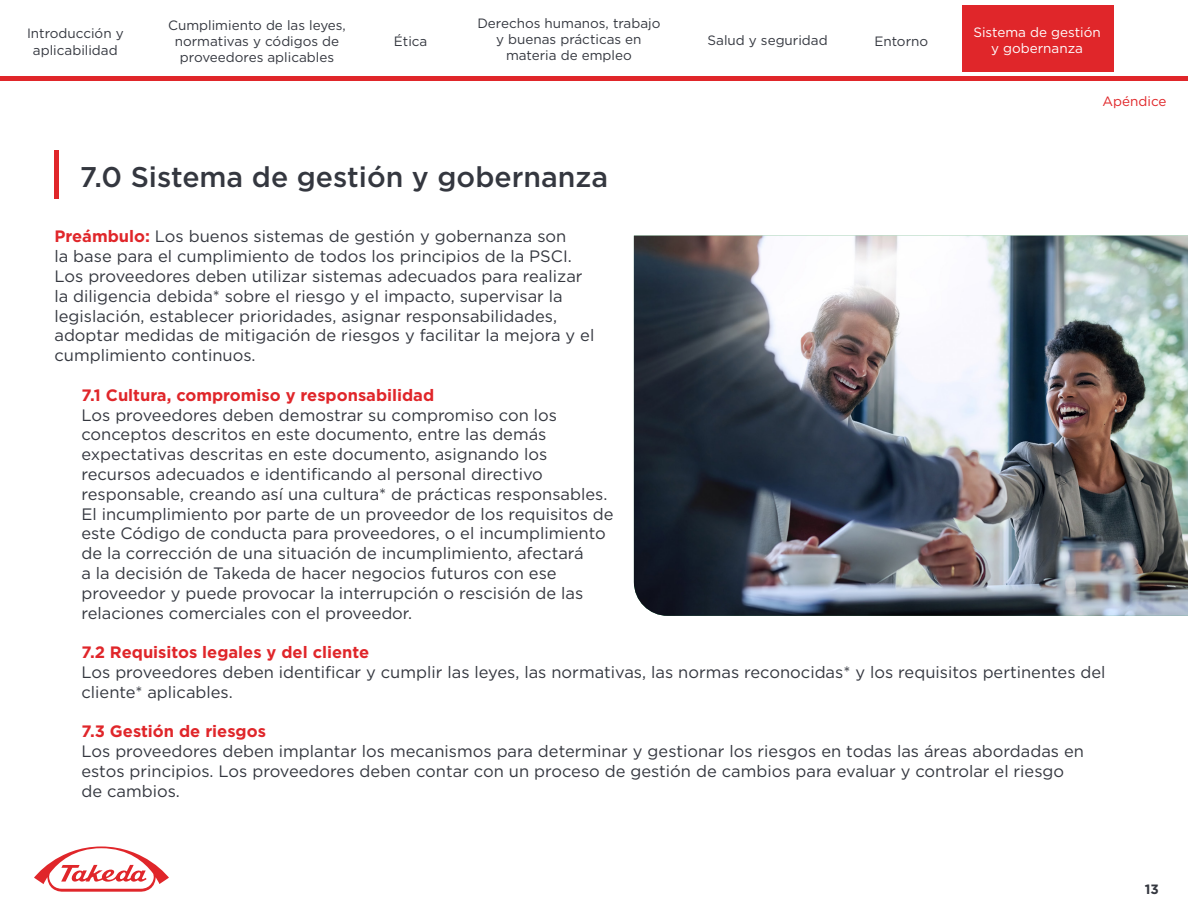
<style>
.page{position:relative;width:1188px;height:918px;background:#fff}
.page>*{position:absolute;margin:0;border:0;box-sizing:border-box;transform-origin:0 0}
.t1{font:500 28.5px "Gotham";color:#34373f}
.t2{font:16.5px/19.8px "Gotham";color:#34373f}
.t3{font:700 16.5px "Gotham";color:#e0262a}
.t4{font:13.5px/16.2px "Gotham";color:#34373f;text-align:center}
.t5{font:13.5px/16.2px "Gotham";color:#fff;text-align:center}
.t6{font:13.5px "Gotham";color:#e02629}
.t7{font:700 13.5px "Gotham";color:#34373f}
.s1{font-weight:700;color:#e0262a}
</style>
<div class="page">
<div style="left:962px;top:5px;width:152px;height:67px;background:#e0262a"></div>
<svg style="left:34px;top:846px;width:135px;height:46px"></svg>
<hr style="left:0;top:77px;width:1188px;height:4px;background:#e0262a">
<img style="left:634px;top:236px;width:554px;height:380px">
<div style="left:54px;top:150px;width:5px;height:48px;background:#e0262a"></div>
<p class="t4" style="left:27px;top:25px;width:98px">Introducción y aplicabilidad</p>
<p class="t4" style="left:168px;top:17px;width:179px">Cumplimiento de las leyes, normativas y códigos de proveedores aplicables</p>
<p class="t4" style="left:394px;top:33px;width:35px">Ética</p>
<p class="t4" style="left:477px;top:15px;width:185px">Derechos humanos, trabajo y buenas prácticas en materia de empleo</p>
<h1 class="t1" style="left:80px;top:158px;width:530px">7.0 Sistema de gestión y gobernanza</h1>
<p class="t4" style="left:708px;top:32px;width:122px">Salud y seguridad</p>
<p class="t4" style="left:874px;top:33px;width:55px">Entorno</p>
<p class="t5" style="left:973px;top:24px;width:129px">Sistema de gestión y gobernanza</p>
<p class="t6" style="left:1103px;top:92px;width:65px">Apéndice</p>
<p class="t2" style="left:54px;top:226px;width:541px"><span class="s1">Preámbulo:</span> Los buenos sistemas de gestión y gobernanza son<br>la base para el cumplimiento de todos los principios de la PSCI.<br>Los proveedores deben utilizar sistemas adecuados para realizar la diligencia debida* sobre el riesgo y el impacto, supervisar la legislación, establecer prioridades, asignar responsabilidades, adoptar medidas de mitigación de riesgos y facilitar la mejora y el cumplimiento continuos.</p>
<p class="t3" style="left:81px;top:384px;width:354px">7.1 Cultura, compromiso y responsabilidad</p>
<p class="t2" style="left:81px;top:405px;width:534px">Los proveedores deben demostrar su compromiso con los conceptos descritos en este documento, entre las demás expectativas descritas en este documento, asignando los recursos adecuados e identificando al personal directivo responsable, creando así una cultura* de prácticas responsables.<br>El incumplimiento por parte de un proveedor de los requisitos de este Código de conducta para proveedores, o el incumplimiento de la corrección de una situación de incumplimiento, afectará<br>a la decisión de Takeda de hacer negocios futuros con ese proveedor y puede provocar la interrupción o rescisión de las relaciones comerciales con el proveedor.</p>
<p class="t3" style="left:81px;top:641px;width:289px">7.2 Requisitos legales y del cliente</p>
<p class="t2" style="left:81px;top:662px;width:1026px">Los proveedores deben identificar y cumplir las leyes, las normativas, las normas reconocidas* y los requisitos pertinentes del cliente* aplicables.</p>
<p class="t3" style="left:81px;top:721px;width:186px">7.3 Gestión de riesgos</p>
<p class="t2" style="left:81px;top:741px;width:1004px">Los proveedores deben implantar los mecanismos para determinar y gestionar los riesgos en todas las áreas abordadas en estos principios. Los proveedores deben contar con un proceso de gestión de cambios para evaluar y controlar el riesgo de cambios.</p>
<p class="t7" style="left:1145px;top:880px;width:16px">13</p>
</div>
